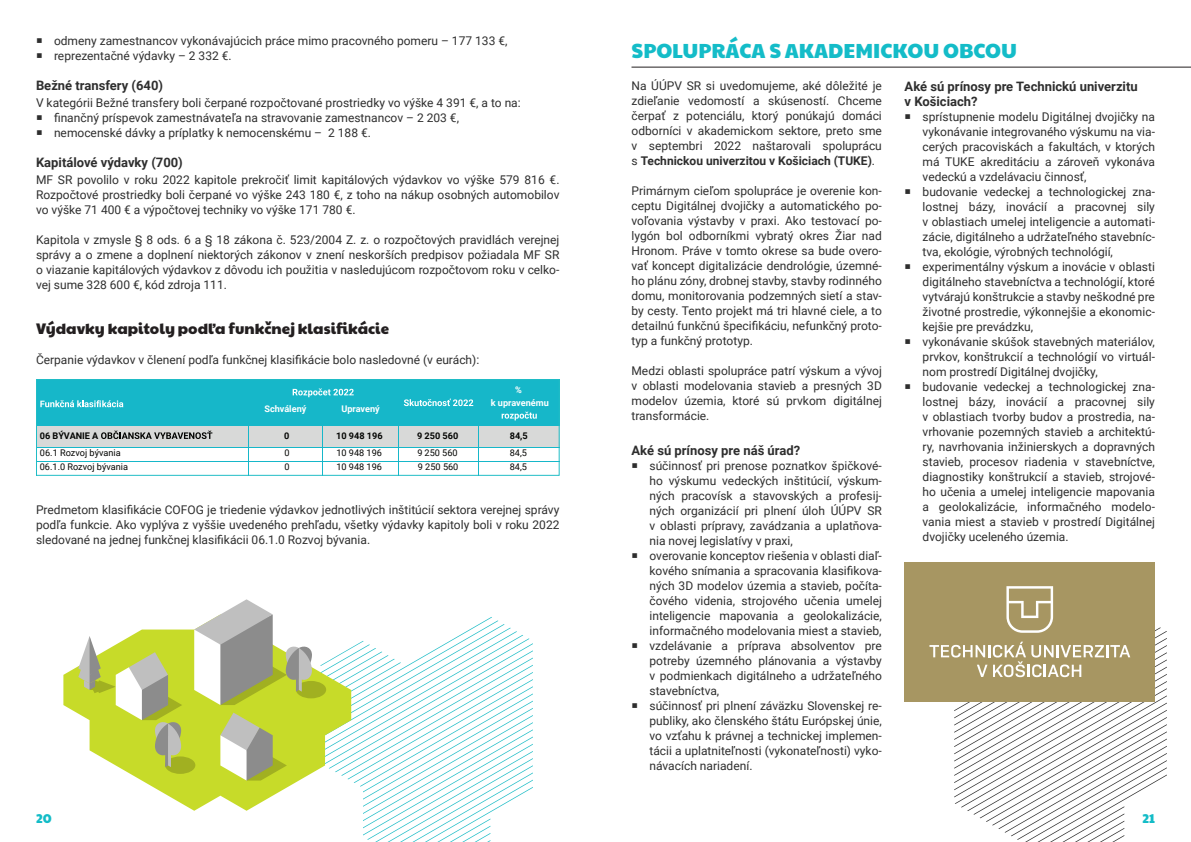
<style>
.page{position:relative;width:1191px;height:842px;background:#fff}
.page>*{position:absolute;margin:0;border:0;box-sizing:border-box;transform-origin:0 0}
.Nadpis_1{font:20px "Paytone One";color:#14bcc8}
.Nadpis_2{font:15px "Paytone One";color:#231f20}
.Základný_text{font:700 13px "Roboto";color:#2e2e2e}
.Nadpis_3{font:700 13px "Roboto";color:#2e2e2e}
.t1{font:13px "Paytone One";color:#14bcc7}
.Základný_text-2{font:12px/15px "Roboto";color:#2e2e2e;text-align:justify}
.t2{font:9.1px "Roboto";color:#040503}
.t3{font:700 9.1px "Roboto";color:#040503}
.t4{font:700 9.1px "Roboto";color:#fff}
.s1{font-weight:700}
</style>
<div class="page">
<div style="left:36px;top:380px;width:212px;height:46px;background:#16b7c9"></div>
<div style="left:248px;top:380px;width:150px;height:20px;background:#16b7c9"></div>
<div style="left:398px;top:380px;width:81px;height:46px;background:#16b7c9"></div>
<div style="left:479px;top:380px;width:80px;height:46px;background:#16b7c9"></div>
<svg style="left:501px;top:412px;width:36px;height:8px"></svg>
<div style="left:248px;top:401px;width:74px;height:25px;background:#16b7c9"></div>
<div style="left:323px;top:401px;width:75px;height:25px;background:#16b7c9"></div>
<hr style="left:248px;top:400px;width:74px;height:1px;background:#16b7c9">
<hr style="left:323px;top:400px;width:75px;height:1px;background:#16b7c9">
<div style="left:40px;top:426px;width:204px;height:21px;background:#d8d9d8"></div>
<div style="left:248px;top:426px;width:74px;height:21px;background:#d8d9d8"></div>
<div style="left:323px;top:426px;width:75px;height:21px;background:#d8d9d8"></div>
<div style="left:398px;top:426px;width:81px;height:21px;background:#d8d9d8"></div>
<div style="left:479px;top:426px;width:80px;height:21px;background:#d8d9d8"></div>
<hr style="left:36px;top:426px;width:212px;height:1px;background:#16b7c9">
<hr style="left:248px;top:426px;width:74px;height:1px;background:#16b7c9">
<hr style="left:323px;top:426px;width:75px;height:1px;background:#16b7c9">
<hr style="left:398px;top:426px;width:81px;height:1px;background:#16b7c9">
<hr style="left:479px;top:426px;width:80px;height:1px;background:#16b7c9">
<hr style="left:36px;top:447px;width:212px;height:1px;background:#16b7c9">
<hr style="left:248px;top:447px;width:74px;height:1px;background:#16b7c9">
<hr style="left:323px;top:447px;width:75px;height:1px;background:#16b7c9">
<hr style="left:398px;top:447px;width:81px;height:1px;background:#16b7c9">
<hr style="left:479px;top:447px;width:80px;height:1px;background:#16b7c9">
<hr style="left:36px;top:461px;width:212px;height:1px;background:#16b7c9">
<hr style="left:248px;top:461px;width:74px;height:1px;background:#16b7c9">
<hr style="left:323px;top:461px;width:75px;height:1px;background:#16b7c9">
<hr style="left:398px;top:461px;width:81px;height:1px;background:#16b7c9">
<hr style="left:479px;top:461px;width:80px;height:1px;background:#16b7c9">
<svg style="left:38px;top:400px;width:174px;height:47px"></svg>
<svg style="left:248px;top:427px;width:1px;height:47px"></svg>
<svg style="left:293px;top:388px;width:61px;height:86px"></svg>
<svg style="left:398px;top:398px;width:75px;height:76px"></svg>
<div style="left:36px;top:379px;width:523px;height:97px;border:1px solid #21bdc6"></div>
<hr style="left:631px;top:67px;width:560px;height:1px;background:#231f20">
<svg style="left:351px;top:617px;width:182px;height:225px"></svg>
<svg style="left:63px;top:629px;width:288px;height:182px"></svg>
<div style="left:165px;top:756px;width:30px;height:18px;background:#a1b021;border-radius:50%"></div>
<svg style="left:78px;top:636px;width:104px;height:131px"></svg>
<svg style="left:220px;top:713px;width:67px;height:67px"></svg>
<div style="left:296px;top:681px;width:30px;height:17px;background:#a1b021;border-radius:50%"></div>
<svg style="left:194px;top:599px;width:118px;height:106px"></svg>
<div style="left:904px;top:562px;width:251px;height:139px;background:#a79662"></div>
<svg style="left:929px;top:586px;width:237px;height:256px"></svg>
<p class="Základný_text-2" style="left:54px;top:33px;width:455px">odmeny zamestnancov vykonávajúcich práce mimo pracovného pomeru – 177 133 €,</p>
<p class="Základný_text-2" style="left:54px;top:48px;width:179px">reprezentačné výdavky – 2 332 €.</p>
<p class="Nadpis_3" style="left:36px;top:76px;width:129px">Bežné transfery (640)</p>
<p class="Základný_text-2" style="left:36px;top:95px;width:486px">V kategórii Bežné transfery boli čerpané rozpočtované prostriedky vo výške 4 391 €, a to na:</p>
<p class="Základný_text-2" style="left:54px;top:110px;width:406px">finančný príspevok zamestnávateľa na stravovanie zamestnancov – 2 203 €,</p>
<p class="Základný_text-2" style="left:54px;top:125px;width:318px">nemocenské dávky a príplatky k nemocenskému – 2 188 €.</p>
<p class="Nadpis_3" style="left:36px;top:153px;width:148px">Kapitálové výdavky (700)</p>
<p class="Základný_text-2" style="left:36px;top:172px;width:525px">MF SR povolilo v roku 2022 kapitole prekročiť limit kapitálových výdavkov vo výške 579 816 €.<br>Rozpočtové prostriedky boli čerpané vo výške 243 180 €, z toho na nákup osobných automobilov vo výške 71 400 € a výpočtovej techniky vo výške 171 780 €.</p>
<p class="Základný_text-2" style="left:36px;top:232px;width:525px">Kapitola v zmysle § 8 ods. 6 a § 18 zákona č. 523/2004 Z. z. o rozpočtových pravidlách verejnej správy a o zmene a doplnení niektorých zákonov v znení neskorších predpisov požiadala MF SR o viazanie kapitálových výdavkov z dôvodu ich použitia v nasledujúcom rozpočtovom roku v celko&shy;vej sume 328 600 €, kód zdroja 111.</p>
<p class="Nadpis_2" style="left:36px;top:315px;width:354px">Výdavky kapitoly podľa funkčnej klasifikácie</p>
<p class="Základný_text-2" style="left:36px;top:352px;width:445px">Čerpanie výdavkov v členení podľa funkčnej klasifikácie bolo nasledovné (v eurách):</p>
<p class="t4" style="left:264px;top:402px;width:43px">Schválený</p>
<p class="t4" style="left:341px;top:402px;width:40px">Upravený</p>
<p class="t4" style="left:515px;top:384px;width:8px">%</p>
<p class="t4" style="left:491px;top:396px;width:60px">k upravenému</p>
<p class="t3" style="left:40px;top:429px;width:60px">06 BÝVANIE A</p>
<p class="t3" style="left:284px;top:429px;width:7px">0</p>
<p class="t3" style="left:336px;top:429px;width:48px">10 948 196</p>
<p class="t3" style="left:417px;top:429px;width:43px">9 250 560</p>
<p class="t3" style="left:510px;top:429px;width:19px">84,5</p>
<p class="t2" style="left:40px;top:446px;width:82px">06.1 Rozvoj bývania</p>
<p class="t2" style="left:284px;top:446px;width:7px">0</p>
<p class="t2" style="left:336px;top:446px;width:47px">10 948 196</p>
<p class="t2" style="left:417px;top:446px;width:42px">9 250 560</p>
<p class="t2" style="left:510px;top:446px;width:19px">84,5</p>
<p class="t2" style="left:40px;top:461px;width:90px">06.1.0 Rozvoj bývania</p>
<p class="t2" style="left:284px;top:461px;width:7px">0</p>
<p class="t2" style="left:336px;top:461px;width:47px">10 948 196</p>
<p class="t2" style="left:418px;top:461px;width:42px">9 250 560</p>
<p class="t2" style="left:510px;top:461px;width:19px">84,5</p>
<p class="Základný_text-2" style="left:36px;top:502px;width:525px">Predmetom klasifikácie COFOG je triedenie výdavkov jednotlivých inštitúcií sektora verejnej správy podľa funkcie. Ako vyplýva z vyššie uvedeného prehľadu, všetky výdavky kapitoly boli v roku 2022 sledované na jednej funkčnej klasifikácii 06.1.0 Rozvoj bývania.</p>
<p class="Nadpis_1" style="left:631px;top:33px;width:387px">SPOLUPRÁCA S AKADEMICKOU OBCOU</p>
<p class="Základný_text-2" style="left:631px;top:78px;width:252px">Na ÚÚPV SR si uvedomujeme, aké dôležité je zdieľanie vedomostí a skúseností. Chceme čerpať z potenciálu, ktorý ponúkajú domáci odborníci v akademickom sektore, preto sme v septembri 2022 naštarovali spoluprácu s <span class="s1">Technickou univerzitou v Košiciach (TUKE)</span>.</p>
<p class="Základný_text-2" style="left:631px;top:183px;width:252px">Primárnym cieľom spolupráce je overenie kon&shy;ceptu Digitálnej dvojičky a automatického po&shy;voľovania výstavby v praxi. Ako testovací po&shy;lygón bol odborníkmi vybratý okres Žiar nad Hronom. Práve v tomto okrese sa bude overo&shy;vať koncept digitalizácie dendrológie, územné&shy;ho plánu zóny, drobnej stavby, stavby rodinného domu, monitorovania podzemných sietí a stav&shy;by cesty. Tento projekt má tri hlavné ciele, a to detailnú funkčnú špecifikáciu, nefunkčný proto&shy;typ a funkčný prototyp.</p>
<p class="Základný_text-2" style="left:631px;top:363px;width:252px">Medzi oblasti spolupráce patrí výskum a vývoj v oblasti modelovania stavieb a presných 3D modelov územia, ktoré sú prvkom digitálnej transformácie.</p>
<p class="Základný_text" style="left:631px;top:441px;width:170px">Aké sú prínosy pre náš úrad?</p>
<p class="Základný_text-2" style="left:649px;top:458px;width:234px">súčinnosť pri prenose poznatkov špičkové&shy;ho výskumu vedeckých inštitúcií, výskum&shy;ných pracovísk a stavovských a profesij&shy;ných organizácií pri plnení úloh ÚÚPV SR v oblasti prípravy, zavádzania a uplatňova&shy;nia novej legislatívy v praxi,</p>
<p class="Základný_text-2" style="left:649px;top:548px;width:234px">overovanie konceptov riešenia v oblasti diaľ&shy;kového snímania a spracovania klasifikova&shy;ných 3D modelov územia a stavieb, počíta&shy;čového videnia, strojového učenia umelej inteligencie mapovania a geolokalizácie, informačného modelovania miest a stavieb,</p>
<p class="Základný_text-2" style="left:649px;top:638px;width:234px">vzdelávanie a príprava absolventov pre potreby územného plánovania a výstavby v podmienkach digitálneho a udržateľného stavebníctva,</p>
<p class="Základný_text-2" style="left:649px;top:698px;width:234px">súčinnosť pri plnení záväzku Slovenskej re&shy;publiky, ako členského štátu Európskej únie, vo vzťahu k právnej a technickej implemen&shy;tácii a uplatniteľnosti (vykonateľnosti) vyko&shy;návacích nariadení.</p>
<p class="Základný_text" style="left:904px;top:77px;width:235px">Aké sú prínosy pre Technickú univerzitu</p>
<p class="Základný_text" style="left:904px;top:92px;width:75px">v Košiciach?</p>
<p class="Základný_text-2" style="left:922px;top:108px;width:234px">sprístupnenie modelu Digitálnej dvojičky na vykonávanie integrovaného výskumu na via&shy;cerých pracoviskách a fakultách, v ktorých má TUKE akreditáciu a zároveň vykonáva vedeckú a vzdelávaciu činnosť,</p>
<p class="Základný_text-2" style="left:922px;top:183px;width:234px">budovanie vedeckej a technologickej zna&shy;lostnej bázy, inovácií a pracovnej sily v oblastiach umelej inteligencie a automati&shy;zácie, digitálneho a udržateľného stavebníc&shy;tva, ekológie, výrobných technológií,</p>
<p class="Základný_text-2" style="left:922px;top:258px;width:234px">experimentálny výskum a inovácie v oblasti digitálneho stavebníctva a technológií, ktoré vytvárajú konštrukcie a stavby neškodné pre životné prostredie, výkonnejšie a ekonomic&shy;kejšie pre prevádzku,</p>
<p class="Základný_text-2" style="left:922px;top:333px;width:234px">vykonávanie skúšok stavebných materiálov, prvkov, konštrukcií a technológií vo virtuál&shy;nom prostredí Digitálnej dvojičky,</p>
<p class="Základný_text-2" style="left:922px;top:378px;width:234px">budovanie vedeckej a technologickej zna&shy;lostnej bázy, inovácií a pracovnej sily v oblastiach tvorby budov a prostredia, na&shy;vrhovanie pozemných stavieb a architektú&shy;ry, navrhovania inžinierskych a dopravných stavieb, procesov riadenia v stavebníctve, diagnostiky konštrukcií a stavieb, strojové&shy;ho učenia a umelej inteligencie mapovania a geolokalizácie, informačného modelo&shy;vania miest a stavieb v prostredí Digitálnej dvojičky uceleného územia.</p>
<p class="t1" style="left:36px;top:807px;width:17px">20</p>
<p class="t1" style="left:1142px;top:807px;width:14px">21</p>
</div>
